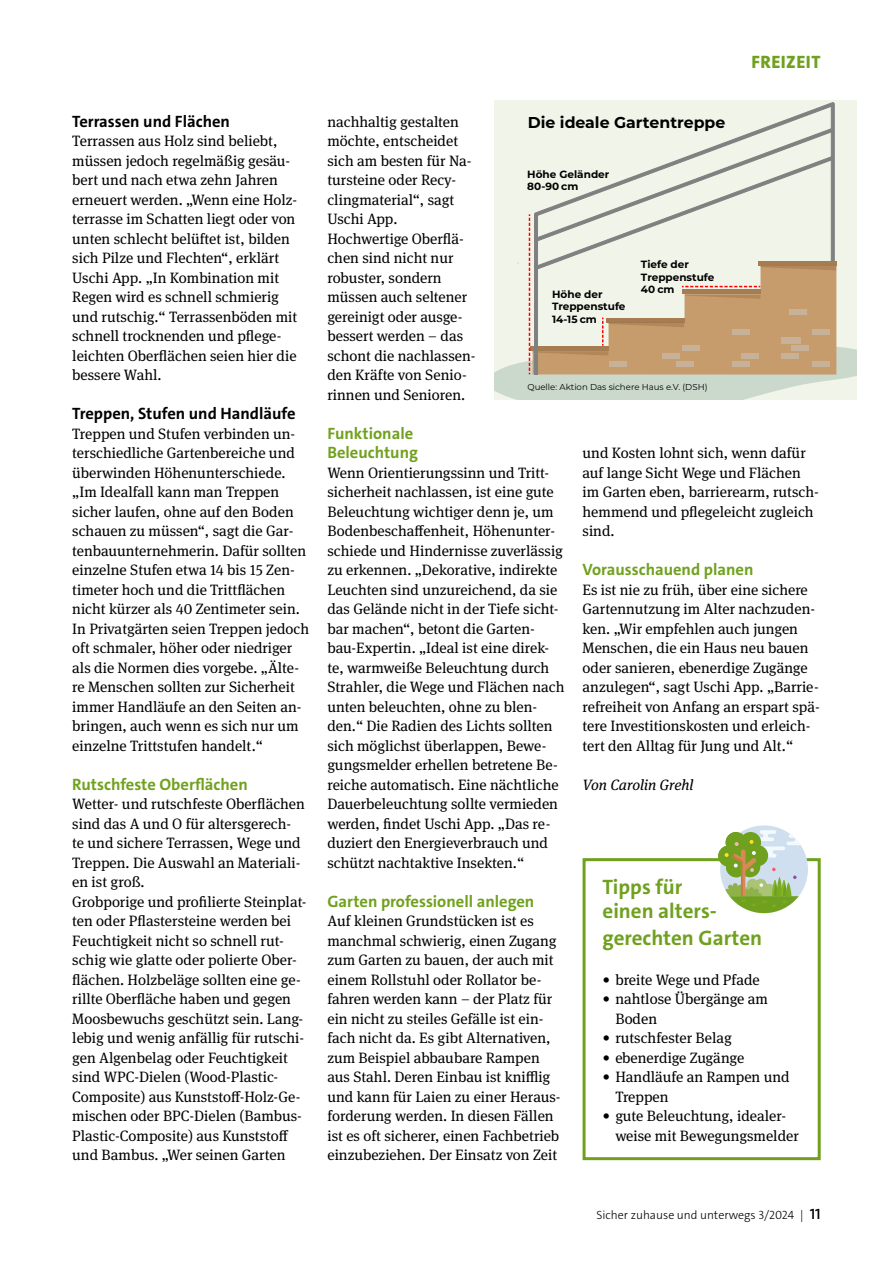
<style>
.page{position:relative;width:893px;height:1263px;background:#fff}
.page>*{position:absolute;margin:0;border:0;box-sizing:border-box;transform-origin:0 0}
.Ü1_klein_16_Kasten{font:700 21px/24px "The Sans";color:#70a11e}
.t1{font:800 18px "The Sans";letter-spacing:.025em;color:#70a11e}
.Subhead{font:700 16.5px/19.5px "The Sans";color:#70a11e}
.Subhead_2{font:700 16.5px "The Sans";color:#000}
.t2{font:700 15.75px "Montserrat";color:#000}
.Fließtext{font:15px/19.5px "DGUV Meta Serif";color:#000}
.Fließ_ohne_Abstand{font:15px/19.5px "DGUV Meta Serif";color:#000}
.Autor{font:italic 15px "DGUV Meta Serif";letter-spacing:-.005em;color:#000}
.t3{font:300 12px "The Sans";color:#000}
.t4{font:700 10.5px/12.6px "Montserrat";color:#000}
.t5{font:8.55px "Montserrat";color:#000}
.s1{font-weight:600;font-size:15px}
</style>
<div class="page">
<div style="left:583px;top:858px;width:238px;height:302px;border:3px solid #70a11e"></div>
<svg style="left:718px;top:825px;width:90px;height:88px"></svg>
<div style="left:495px;top:100px;width:362px;height:300px;background:#f1f5e9"></div>
<svg style="left:766px;top:102px;width:69px;height:25px"></svg>
<svg style="left:495px;top:127px;width:362px;height:273px"></svg>
<p class="Subhead_2" style="left:72px;top:110px;width:159px">Terrassen und Flächen</p>
<p class="Fließtext" style="left:72px;top:131px;width:227px">Terrassen aus Holz sind beliebt, müssen jedoch regelmäßig gesäu&shy;bert und nach etwa zehn Jahren erneuert werden. „Wenn eine Holz&shy;terrasse im Schatten liegt oder von unten schlecht belüftet ist, bilden sich Pilze und Flechten“, erklärt<br>Uschi App. „In Kombination mit<br>Regen wird es schnell schmierig und rutschig.“ Terrassenböden mit schnell trocknenden und pflege&shy;leichten Oberflächen seien hier die bessere Wahl.</p>
<p class="Subhead_2" style="left:72px;top:403px;width:225px">Treppen, Stufen und Handläufe</p>
<p class="Fließ_ohne_Abstand" style="left:72px;top:424px;width:238px">Treppen und Stufen verbinden un&shy;terschiedliche Gartenbereiche und überwinden Höhenunterschiede. „Im Idealfall kann man Treppen sicher laufen, ohne auf den Boden schauen zu müssen“, sagt die Gar&shy;tenbauunternehmerin. Dafür sollten einzelne Stufen etwa 14 bis 15 Zen&shy;timeter hoch und die Trittflächen nicht kürzer als 40 Zentimeter sein.<br>In Privatgärten seien Treppen jedoch oft schmaler, höher oder niedriger als die Normen dies vorgebe. „Älte&shy;re Menschen sollten zur Sicherheit immer Handläufe an den Seiten an&shy;bringen, auch wenn es sich nur um einzelne Trittstufen handelt.“</p>
<h4 class="Subhead" style="left:72px;top:774px;width:177px">Rutschfeste Oberflächen</h4>
<p class="Fließtext" style="left:72px;top:794px;width:236px">Wetter- und rutschfeste Oberflächen sind das A und O für altersgerech&shy;te und sichere Terrassen, Wege und Treppen. Die Auswahl an Materiali&shy;en ist groß.<br>Grobporige und profilierte Steinplat&shy;ten oder Pflastersteine werden bei Feuchtigkeit nicht so schnell rut&shy;schig wie glatte oder polierte Ober&shy;flächen. Holzbeläge sollten eine ge&shy;rillte Oberfläche haben und gegen Moosbewuchs geschützt sein. Lang&shy;lebig und wenig anfällig für rutschi&shy;gen Algenbelag oder Feuchtigkeit sind WPC-Dielen (Wood-Plastic-Composite) aus Kunststoff-Holz-Ge&shy;mischen oder BPC-Dielen (Bambus-Plastic-Composite) aus Kunststoff und Bambus. „Wer seinen Garten</p>
<p class="t1" style="left:751px;top:50px;width:70px">FREIZEIT</p>
<p class="Fließtext" style="left:327px;top:112px;width:150px">nachhaltig gestalten möchte, entscheidet sich am besten für Na&shy;tursteine oder Recy&shy;clingmaterial“, sagt<br>Uschi App.<br>Hochwertige Oberflä&shy;chen sind nicht nur robuster, sondern müssen auch seltener gereinigt oder ausge&shy;bessert werden – das schont die nachlassen&shy;den Kräfte von Senio&shy;rinnen und Senioren.</p>
<h4 class="Subhead" style="left:327px;top:423px;width:92px">Funktionale<br>Beleuchtung</h4>
<p class="Fließtext" style="left:327px;top:463px;width:238px">Wenn Orientierungssinn und Tritt&shy;sicherheit nachlassen, ist eine gute Beleuchtung wichtiger denn je, um Bodenbeschaffenheit, Höhenunter&shy;schiede und Hindernisse zuverlässig zu erkennen. „Dekorative, indirekte Leuchten sind unzureichend, da sie das Gelände nicht in der Tiefe sicht&shy;bar machen“, betont die Garten&shy;bau-Expertin. „Ideal ist eine direk&shy;te, warmweiße Beleuchtung durch Strahler, die Wege und Flächen nach unten beleuchten, ohne zu blen&shy;den.“ Die Radien des Lichts sollten sich möglichst überlappen, Bewe&shy;gungsmelder erhellen betretene Be&shy;reiche automatisch. Eine nächtliche Dauerbeleuchtung sollte vermieden werden, findet Uschi App. „Das re&shy;duziert den Energieverbrauch und schützt nachtaktive Insekten.“</p>
<h4 class="Subhead" style="left:327px;top:891px;width:208px">Garten professionell anlegen</h4>
<p class="Fließtext" style="left:327px;top:911px;width:234px">Auf kleinen Grundstücken ist es manchmal schwierig, einen Zugang zum Garten zu bauen, der auch mit einem Rollstuhl oder Rollator be&shy;fahren werden kann – der Platz für ein nicht zu steiles Gefälle ist ein&shy;fach nicht da. Es gibt Alternativen, zum Beispiel abbaubare Rampen aus Stahl. Deren Einbau ist knifflig und kann für Laien zu einer Heraus&shy;forderung werden. In diesen Fällen ist es oft sicherer, einen Fachbetrieb einzubeziehen. Der Einsatz von Zeit</p>
<p class="t2" style="left:528px;top:112px;width:199px">Die ideale Gartentreppe</p>
<p class="t4" style="left:527px;top:167px;width:84px">Höhe Geländer<br>80-90 cm</p>
<p class="t4" style="left:641px;top:258px;width:75px">Tiefe der<br>Treppenstufe<br>40 cm</p>
<p class="t4" style="left:552px;top:287px;width:75px">Höhe der<br>Treppenstufe<br>14-15 cm</p>
<p class="t5" style="left:527px;top:381px;width:182px">Quelle: Aktion Das sichere Haus e.V. (DSH)</p>
<p class="Fließtext" style="left:583px;top:443px;width:238px">und Kosten lohnt sich, wenn dafür auf lange Sicht Wege und Flächen im Garten eben, barrierearm, rutsch&shy;hemmend und pflegeleicht zugleich sind.</p>
<h4 class="Subhead" style="left:583px;top:560px;width:172px">Vorausschauend planen</h4>
<p class="Fließtext" style="left:583px;top:580px;width:239px">Es ist nie zu früh, über eine sichere Gartennutzung im Alter nachzuden&shy;ken. „Wir empfehlen auch jungen Menschen, die ein Haus neu bauen oder sanieren, ebenerdige Zugänge anzulegen“, sagt Uschi App. „Barrie&shy;refreiheit von Anfang an erspart spä&shy;tere Investitionskosten und erleich&shy;tert den Alltag für Jung und Alt.“</p>
<p class="Autor" style="left:583px;top:776px;width:112px">Von Carolin Grehl</p>
<h3 class="Ü1_klein_16_Kasten" style="left:603px;top:875px;width:116px">Tipps für einen alters-</h3>
<h3 class="Ü1_klein_16_Kasten" style="left:603px;top:926px;width:161px">gerechten Garten</h3>
<p class="Fließtext" style="left:603px;top:970px;width:159px">• breite Wege und Pfade</p>
<p class="Fließtext" style="left:615px;top:989px;width:154px;text-indent:-13px">• nahtlose Übergänge am<br>Boden</p>
<p class="Fließtext" style="left:603px;top:1028px;width:131px">• rutschfester Belag</p>
<p class="Fließtext" style="left:603px;top:1048px;width:143px">• ebenerdige Zugänge</p>
<p class="Fließtext" style="left:615px;top:1067px;width:176px;text-indent:-13px">• Handläufe an Rampen und<br>Treppen</p>
<p class="Fließtext" style="left:615px;top:1106px;width:185px;text-indent:-13px">• gute Beleuchtung, idealer&shy;weise mit Bewegungsmelder</p>
<p class="t3" style="left:596px;top:1207px;width:226px">Sicher zuhause und unterwegs 3/2024 | <span class="s1">11</span></p>
</div>
